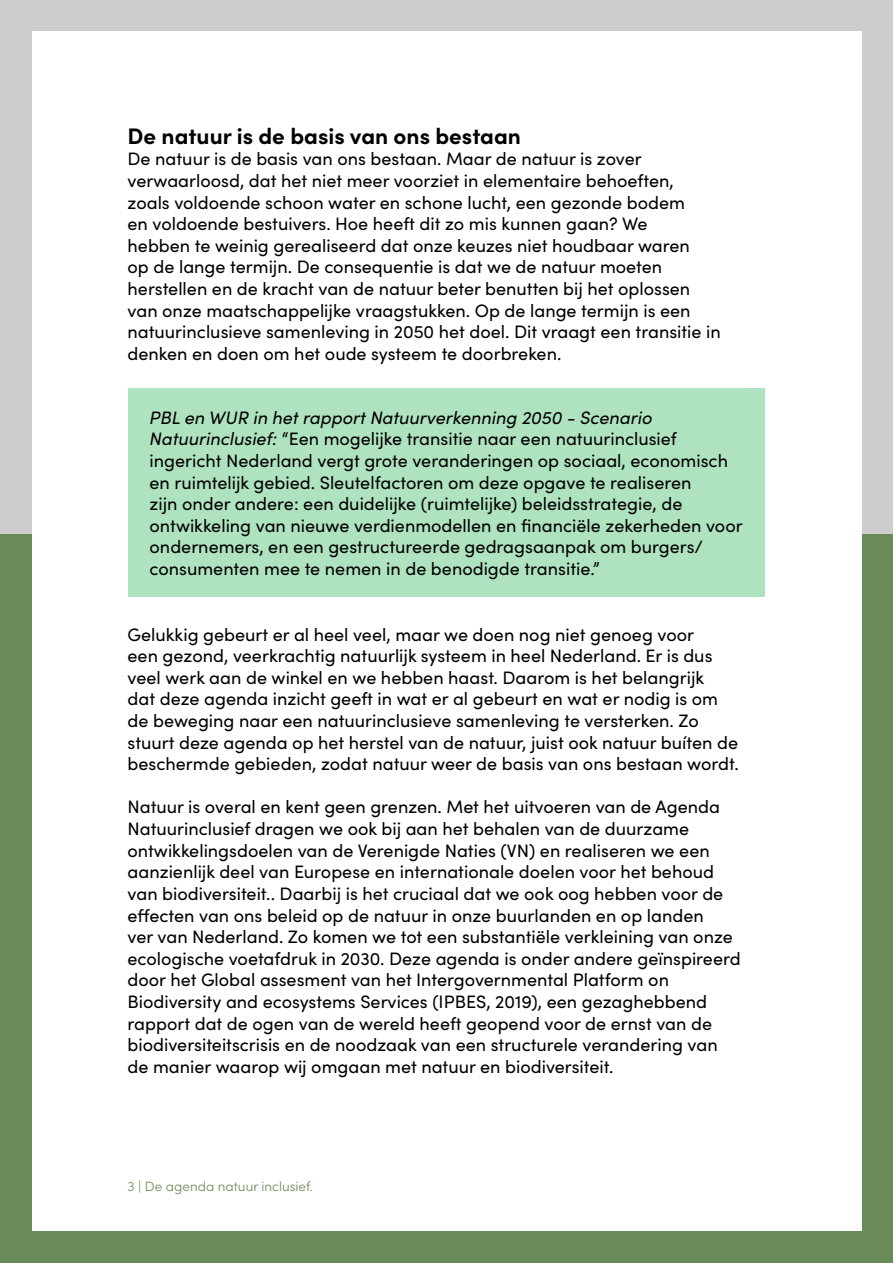
<style>
.page{position:relative;width:893px;height:1263px;background:#fff}
.page>*{position:absolute;margin:0;border:0;box-sizing:border-box;transform-origin:0 0}
.t1{font:700 22.5px "Sofia Pro";color:#000}
.t2{font:18px/21.6px "Sofia Pro";color:#000}
.t3{font:300 13.5px "Sofia Pro";color:#688b58}
.s1{font-style:italic}
</style>
<div class="page">
<div style="left:0;top:0;width:893px;height:638px;background:#cdcdcd"></div>
<div style="left:0;top:534px;width:893px;height:729px;background:#688b58"></div>
<div style="left:32px;top:32px;width:829px;height:1199px;background:#fff"></div>
<div style="left:128px;top:389px;width:637px;height:208px;background:#afe3c0"></div>
<p class="t1" style="left:128px;top:119px;width:395px">De natuur is de basis van ons bestaan</p>
<p class="t2" style="left:128px;top:147px;width:595px">De natuur is de basis van ons bestaan. Maar de natuur is zover verwaarloosd, dat het niet meer voorziet in elementaire behoeften,<br>zoals voldoende schoon water en schone lucht, een gezonde bodem<br>en voldoende bestuivers. Hoe heeft dit zo mis kunnen gaan? We<br>hebben te weinig gerealiseerd dat onze keuzes niet houdbaar waren<br>op de lange termijn. De consequentie is dat we de natuur moeten herstellen en de kracht van de natuur beter benutten bij het oplossen van onze maatschappelijke vraagstukken. Op de lange termijn is een natuurinclusieve samenleving in 2050 het doel. Dit vraagt een transitie in denken en doen om het oude systeem te doorbreken.</p>
<p class="t2" style="left:150px;top:406px;width:595px"><span class="s1">PBL en WUR in het rapport Natuurverkenning 2050 - Scenario Natuurinclusief:</span> “Een mogelijke transitie naar een natuurinclusief ingericht Nederland vergt grote veranderingen op sociaal, economisch en ruimtelijk gebied. Sleutelfactoren om deze opgave te realiseren<br>zijn onder andere: een duidelijke (ruimtelijke) beleidsstrategie, de ontwikkeling van nieuwe verdienmodellen en financiële zekerheden voor ondernemers, en een gestructureerde gedragsaanpak om burgers/ consumenten mee te nemen in de benodigde transitie.”</p>
<p class="t2" style="left:128px;top:622px;width:613px">Gelukkig gebeurt er al heel veel, maar we doen nog niet genoeg voor<br>een gezond, veerkrachtig natuurlijk systeem in heel Nederland. Er is dus veel werk aan de winkel en we hebben haast. Daarom is het belangrijk<br>dat deze agenda inzicht geeft in wat er al gebeurt en wat er nodig is om de beweging naar een natuurinclusieve samenleving te versterken. Zo stuurt deze agenda op het herstel van de natuur, juist ook natuur buíten de beschermde gebieden, zodat natuur weer de basis van ons bestaan wordt.</p>
<p class="t2" style="left:128px;top:795px;width:615px">Natuur is overal en kent geen grenzen. Met het uitvoeren van de Agenda Natuurinclusief dragen we ook bij aan het behalen van de duurzame ontwikkelingsdoelen van de Verenigde Naties (VN) en realiseren we een aanzienlijk deel van Europese en internationale doelen voor het behoud van biodiversiteit.. Daarbij is het cruciaal dat we ook oog hebben voor de effecten van ons beleid op de natuur in onze buurlanden en op landen<br>ver van Nederland. Zo komen we tot een substantiële verkleining van onze ecologische voetafdruk in 2030. Deze agenda is onder andere geïnspireerd door het Global assesment van het Intergovernmental Platform on Biodiversity and ecosystems Services (IPBES, 2019), een gezaghebbend rapport dat de ogen van de wereld heeft geopend voor de ernst van de biodiversiteitscrisis en de noodzaak van een structurele verandering van de manier waarop wij omgaan met natuur en biodiversiteit.</p>
<p class="t3" style="left:128px;top:1176px;width:187px">3 | De agenda natuur inclusief.</p>
</div>
